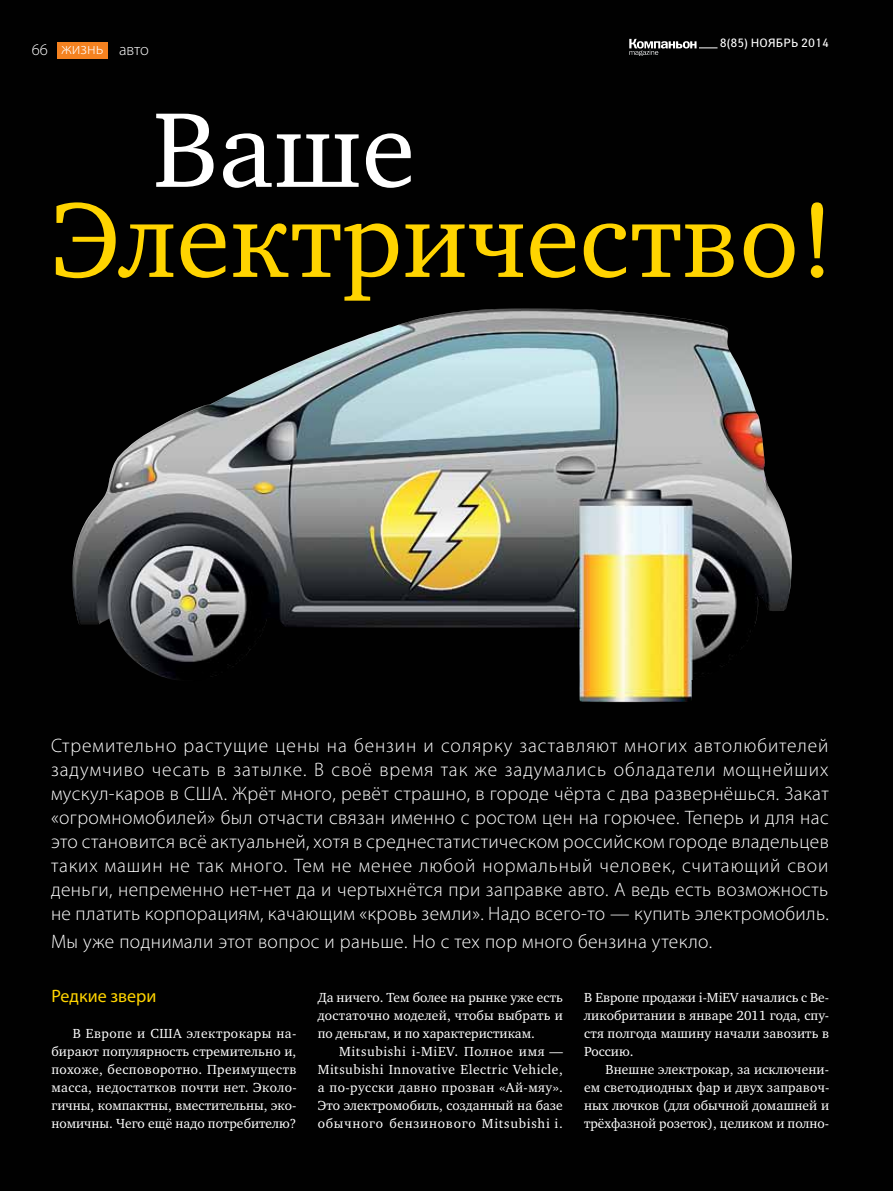
<style>
.page{position:relative;width:893px;height:1191px;background:#010101}
.page>*{position:absolute;margin:0;border:0;box-sizing:border-box;transform-origin:0 0}
.t1{font:109.05px "Charter ITC";color:#ffd400}
.t2{font:109.05px "Charter ITC";color:#fff}
.t3{font:300 19.5px/24px "Myriad Pro";letter-spacing:.02em;color:#fff;text-align:justify}
.t4{font:18px "Myriad Pro";color:#ffd400}
.t5{font:300 16.5px "Myriad Pro";color:#fff}
.t6{font:13.5px/18px "Charter ITC";letter-spacing:.005em;color:#fff;text-align:justify}
.t7{font:12px "Yanus";color:#fff}
</style>
<div class="page">
<div style="left:57px;top:42px;width:51px;height:17px;background:#f58220"></div>
<img style="left:72px;top:308px;width:720px;height:394px">
<svg style="left:629px;top:39px;width:88px;height:17px"></svg>
<p class="t5" style="left:32px;top:40px;width:119px">66 жизнь авто</p>
<p class="t7" style="left:720px;top:36px;width:111px">8(85) НОЯБРЬ 2014</p>
<h1 class="t2" style="left:153px;top:81px;width:264px">Ваше</h1>
<h1 class="t1" style="left:51px;top:171px;width:786px">Электричество!</h1>
<p class="t3" style="left:51px;top:733px;width:779px">Стремительно растущие цены на бензин и солярку заставляют многих автолюбителей задумчиво чесать в затылке. В своё время так же задумались обладатели мощнейших мускул-каров в США. Жрёт много, ревёт страшно, в городе чёрта с два развернёшься. Закат «огромномобилей» был отчасти связан именно с ростом цен на горючее. Теперь и для нас это становится всё актуальней, хотя в среднестатистическом российском городе владельцев таких машин не так много. Тем не менее любой нормальный человек, считающий свои деньги, непременно нет-нет да и чертыхнётся при заправке авто. А ведь есть возможность не платить корпорациям, качающим «кровь земли». Надо всего-то — купить электромобиль.</p>
<h2 class="t3" style="left:51px;top:929px;width:663px">Мы уже поднимали этот вопрос и раньше. Но с тех пор много бензина утекло.</h2>
<h3 class="t4" style="left:51px;top:985px;width:107px">Редкие звери</h3>
<p class="t6" style="left:51px;top:1024px;width:247px;text-indent:21px">В Европе и США электрокары на&shy;бирают популярность стремительно и, похоже, бесповоротно. Преимуществ масса, недостатков почти нет. Эколо&shy;гичны, компактны, вместительны, эко&shy;номичны. Чего ещё надо потребителю?</p>
<p class="t6" style="left:318px;top:988px;width:247px">Да ничего. Тем более на рынке уже есть достаточно моделей, чтобы выбрать и по деньгам, и по характеристикам.</p>
<p class="t6" style="left:318px;top:1042px;width:247px;text-indent:21px">Mitsubishi i-MiEV. Полное имя — Mitsubishi Innovative Electric Vehicle, а по-русски давно прозван «Ай-мяу».<br>Это электромобиль, созданный на базе обычного бензинового Mitsubishi i.</p>
<p class="t6" style="left:584px;top:988px;width:247px">В Европе продажи i-MiEV начались с Ве&shy;ликобритании в январе 2011 года, спу&shy;стя полгода машину начали завозить в Россию.</p>
<p class="t6" style="left:584px;top:1060px;width:247px;text-indent:21px">Внешне электрокар, за исключени&shy;ем светодиодных фар и двух заправоч&shy;ных лючков (для обычной домашней и трёхфазной розеток), целиком и полно-</p>
</div>
